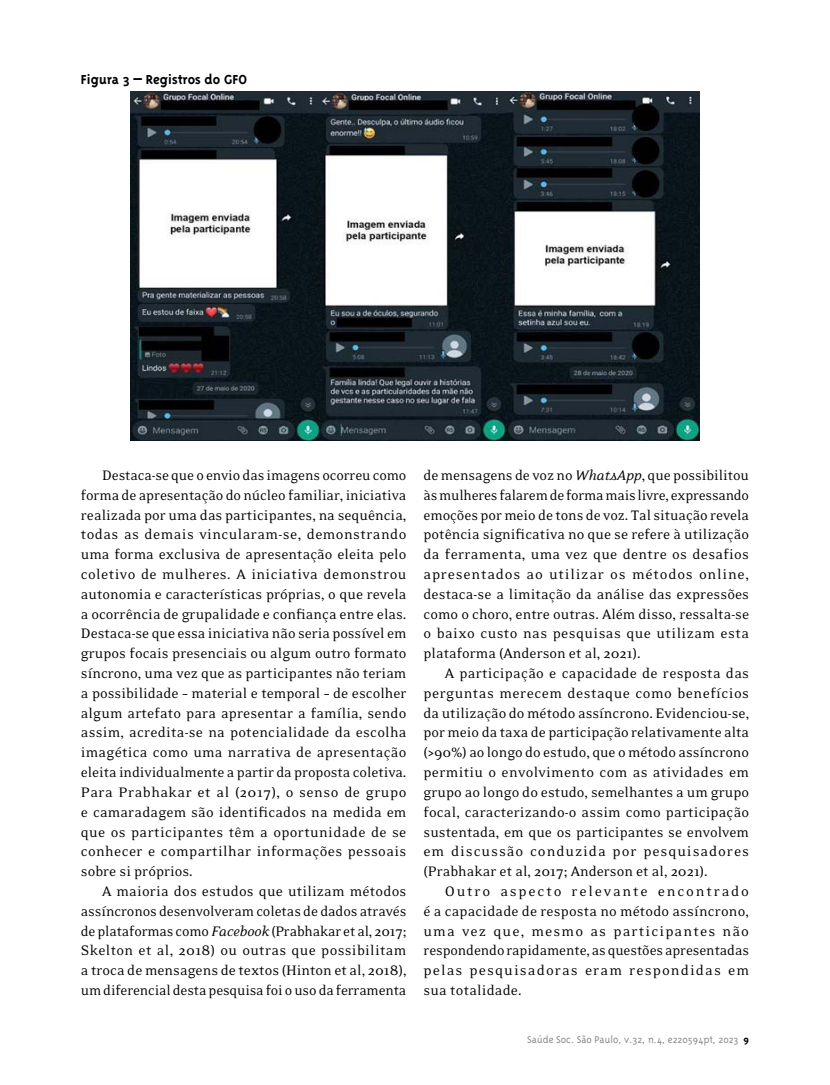
<style>
.page{position:relative;width:830px;height:1085px;background:#fff}
.page>*{position:absolute;margin:0;border:0;box-sizing:border-box;transform-origin:0 0}
.t1{font:15.75px/19.8px "Eidetic Neo";letter-spacing:.01em;color:#000;text-align:justify}
.t2{font:700 15px "Triplex";color:#000}
.t3{font:300 11.25px "Triplex";color:#878787}
.s1{font-style:italic}
.s2{font-weight:700;color:#000}
</style>
<div class="page">
<img style="left:130px;top:91px;width:569px;height:349px">
<p class="t2" style="left:81px;top:70px;width:167px">Figura 3 – Registros do GFO</p>
<p class="t1" style="left:81px;top:465px;width:327px;text-indent:21px">Destaca-se que o envio das imagens ocorreu como forma de apresentação do núcleo familiar,iniciativa realizada por uma das participantes, na sequência, todas as demais vincularam-se, demonstrando uma forma exclusiva de apresentação eleita pelo coletivo de mulheres. A iniciativa demonstrou autonomia e características próprias, o que revela a ocorrência de grupalidade e confiança entre elas.<br>Destaca-se que essa iniciativa não seria possível em grupos focais presenciais ou algum outro formato síncrono, uma vez que as participantes não teriam a possibilidade – material e temporal – de escolher algum artefato para apresentar a família, sendo assim, acredita-se na potencialidade da escolha imagética como uma narrativa de apresentação eleita individualmente a partir da proposta coletiva.<br>Para Prabhakar et al (2017), o senso de grupo e camaradagem são identificados na medida em que os participantes têm a oportunidade de se conhecer e compartilhar informações pessoais sobre si próprios.</p>
<p class="t1" style="left:81px;top:881px;width:327px;text-indent:21px">A maioria dos estudos que utilizam métodos assíncronos desenvolveramcoletas de dados através de plataformas como<span class="s1">Facebook</span> (Prabhakar et al, 2017; Skelton et al, 2018) ou outras que possibilitam a troca de mensagens de textos (Hinton et al, 2018), umdiferencial desta pesquisa foi ouso da ferramenta</p>
<p class="t1" style="left:423px;top:465px;width:327px">de mensagens de voz no <span class="s1">WhatsApp</span>, que possibilitou àsmulheres falaremde formamais livre, expressando emoções por meio de tons de voz. Tal situação revela potência significativa no que se refere à utilização da ferramenta, uma vez que dentre os desafios apresentados ao utilizar os métodos online, destaca-se a limitação da análise das expressões como o choro, entre outras. Além disso, ressalta-se o baixo custo nas pesquisas que utilizam esta plataforma (Anderson et al, 2021).</p>
<p class="t1" style="left:423px;top:663px;width:327px;text-indent:21px">A participação e capacidade de resposta das perguntas merecem destaque como benefícios da utilização do método assíncrono. Evidenciou-se, por meio da taxa de participação relativamente alta (&gt;90%) ao longo do estudo, que o método assíncrono permitiu o envolvimento com as atividades em grupo ao longo do estudo, semelhantes a um grupo focal, caracterizando-o assim como participação sustentada, em que os participantes se envolvem em discussão conduzida por pesquisadores (Prabhakar et al, 2017; Anderson et al, 2021).</p>
<p class="t1" style="left:423px;top:881px;width:327px;text-indent:21px">Outro aspecto relevante encontrado é a capacidade de resposta no método assíncrono, uma vez que, mesmo as participantes não respondendorapidamente,asquestõesapresentadas pelas pesquisadoras eram respondidas em sua totalidade.</p>
<p class="t3" style="left:527px;top:1033px;width:223px">Saúde Soc. São Paulo, v.32, n.4, e220594pt, 2023 <span class="s2">9</span></p>
</div>
